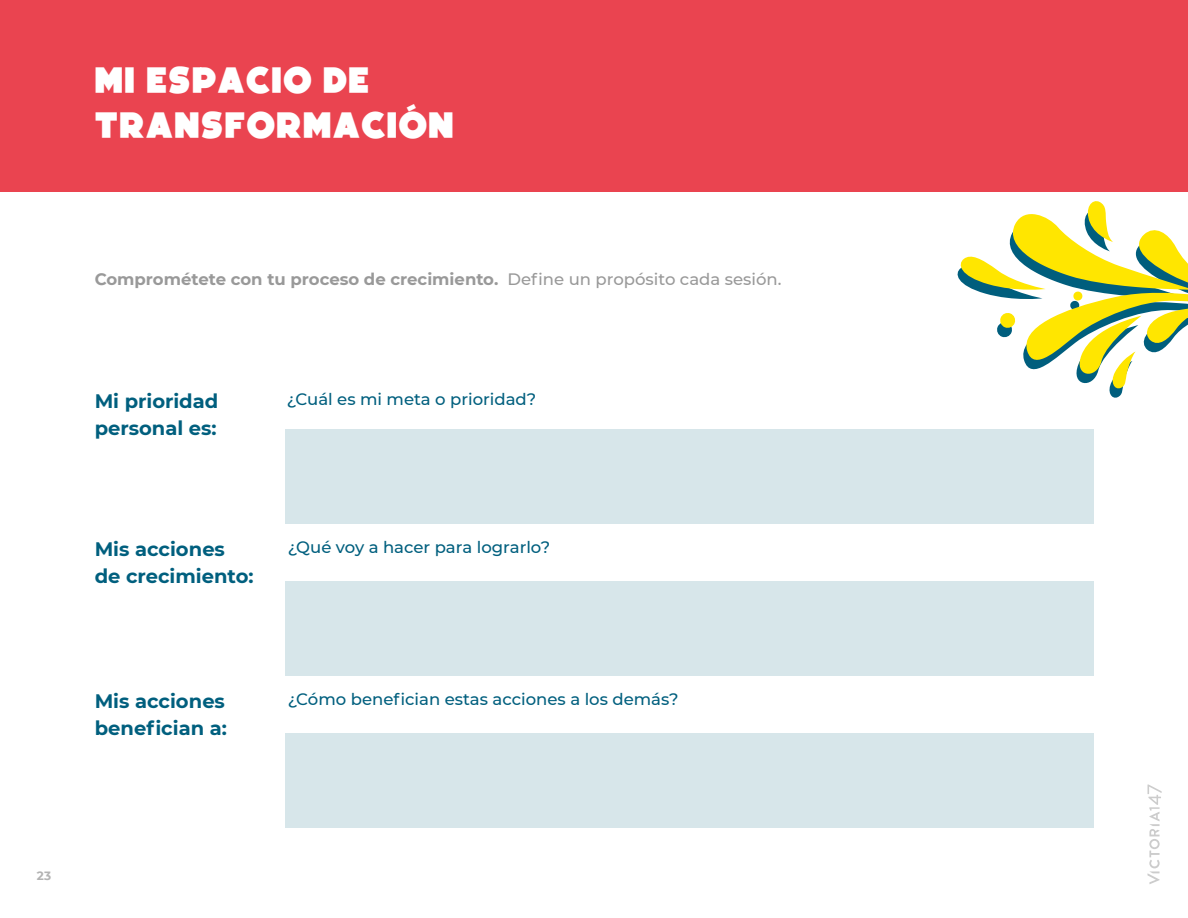
<style>
.page{position:relative;width:1188px;height:918px;background:#fff}
.page>*{position:absolute;margin:0;border:0;box-sizing:border-box;transform-origin:0 0}
.t1{font:37.5px/45px "Boldfinger";letter-spacing:.03em;color:#fff}
.t2{font:700 19.5px/27px "Montserrat";color:#005f7e}
.t3{font:500 16.5px "Montserrat";color:#005f7e}
.t4{font:700 16.5px "Montserrat";color:#999}
.t5{font:700 12px "Montserrat";color:#b3b3b3}
.s1{font-weight:500}
</style>
<div class="page">
<svg style="left:1147px;top:785px;width:15px;height:99px"></svg>
<div style="left:0;top:0;width:1188px;height:191px;background:#ea4450"></div>
<div style="left:285px;top:429px;width:808px;height:95px;background:#d7e6ea"></div>
<div style="left:285px;top:581px;width:808px;height:95px;background:#d7e6ea"></div>
<div style="left:285px;top:733px;width:808px;height:95px;background:#d7e6ea"></div>
<svg style="left:957px;top:201px;width:231px;height:197px"></svg>
<h1 class="t1" style="left:95px;top:56px;width:361px">MI ESPACIO DE<br>TRANSFORMACIÓN</h1>
<p class="t4" style="left:95px;top:267px;width:688px">Comprométete con tu proceso de crecimiento. <span class="s1">Define un propósito cada sesión.</span></p>
<p class="t2" style="left:95px;top:386px;width:125px">Mi prioridad personal es:</p>
<p class="t3" style="left:287px;top:388px;width:251px">¿Cuál es mi meta o prioridad?</p>
<p class="t2" style="left:95px;top:534px;width:160px">Mis acciones de crecimiento:</p>
<p class="t3" style="left:288px;top:535px;width:264px">¿Qué voy a hacer para lograrlo?</p>
<p class="t2" style="left:95px;top:686px;width:134px">Mis acciones benefician a:</p>
<p class="t3" style="left:288px;top:687px;width:392px">¿Cómo benefician estas acciones a los demás?</p>
<p class="t5" style="left:37px;top:867px;width:16px">23</p>
</div>
